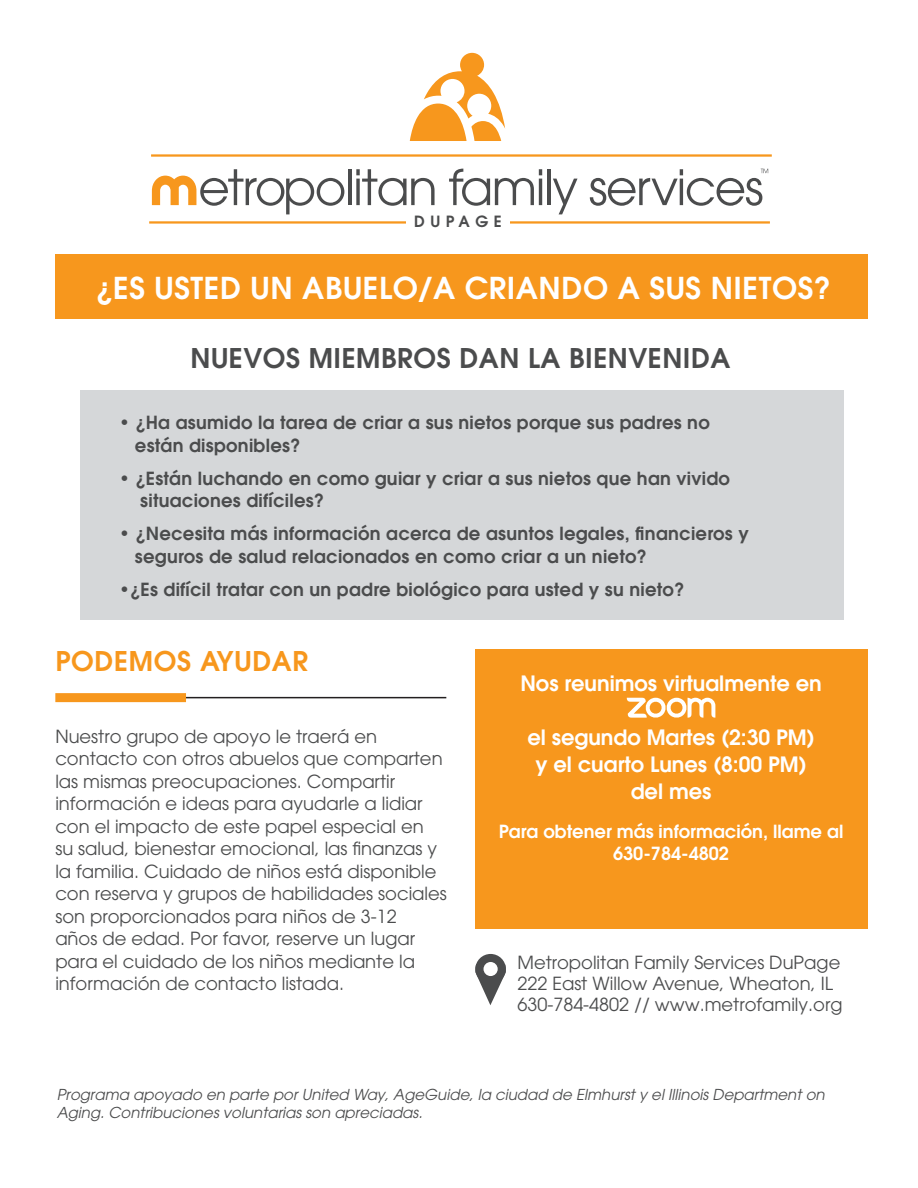
<style>
.page{position:relative;width:918px;height:1188px;background:#fff}
.page>*{position:absolute;margin:0;border:0;box-sizing:border-box;transform-origin:0 0}
.t1{font:600 30px "Avant Garde";letter-spacing:.02em;color:#fff}
.t2{font:600 27px "Avant Garde";letter-spacing:.02em;color:#4b4c4d}
.t3{font:600 27px "Avant Garde";letter-spacing:.025em;color:#f7971d}
.t4{font:600 21px/27px "Avant Garde";color:#fff;text-align:center}
.t5{font:18px/22.5px "Avant Garde";color:#4b4c4d}
.t6{font:600 18px/22.5px "Avant Garde";letter-spacing:.015em;color:#4b4c4d}
.t7{font:600 18px/22.5px "Avant Garde";color:#fff;text-align:center}
.t8{font:600 15.45px "Avant Garde";letter-spacing:.36em;color:#4b4c4d}
.t9{font:italic 15px/18px "Avant Garde";color:#4b4c4d}
</style>
<div class="page">
<div style="left:56px;top:254px;width:812px;height:65px;background:#f7971d"></div>
<hr style="left:57px;top:697px;width:389px;height:1px;background:#231f20">
<div style="left:55px;top:693px;width:131px;height:9px;background:#f7971d"></div>
<div style="left:475px;top:954px;width:31px;height:30px;background:#4b4c4d;border-radius:50%"></div>
<svg style="left:475px;top:962px;width:31px;height:43px"></svg>
<div style="left:484px;top:962px;width:14px;height:14px;background:#fff;border-radius:50%"></div>
<div style="left:80px;top:390px;width:764px;height:230px;background:#d5d7d9"></div>
<hr style="left:348px;top:169px;width:3px;height:36px;background:#4b4c4d">
<svg style="left:356px;top:169px;width:79px;height:37px"></svg>
<svg style="left:449px;top:169px;width:93px;height:37px"></svg>
<hr style="left:539px;top:179px;width:3px;height:26px;background:#4b4c4d">
<hr style="left:547px;top:169px;width:3px;height:36px;background:#4b4c4d">
<svg style="left:553px;top:179px;width:25px;height:35px"></svg>
<svg style="left:152px;top:169px;width:192px;height:45px"></svg>
<svg style="left:590px;top:169px;width:178px;height:37px"></svg>
<svg style="left:410px;top:53px;width:95px;height:88px"></svg>
<hr style="left:151px;top:154px;width:621px;height:3px;background:#f7971d">
<hr style="left:149px;top:221px;width:621px;height:3px;background:#f7971d">
<div style="left:407px;top:215px;width:103px;height:17px;background:#fff"></div>
<div style="left:476px;top:649px;width:392px;height:280px;background:#f7971d"></div>
<svg style="left:627px;top:698px;width:88px;height:20px"></svg>
<p class="t8" style="left:414px;top:211px;width:89px">DUPAGE</p>
<h1 class="t1" style="left:96px;top:269px;width:737px">¿ES USTED UN ABUELO/A CRIANDO A SUS NIETOS?</h1>
<h2 class="t2" style="left:191px;top:341px;width:542px">NUEVOS MIEMBROS DAN LA BIENVENIDA</h2>
<p class="t6" style="left:135px;top:411px;width:576px;text-indent:-16px">• ¿Ha asumido la tarea de criar a sus nietos porque sus padres no están disponibles?</p>
<p class="t6" style="left:140px;top:467px;width:591px;text-indent:-21px">• ¿Están luchando en como guiar y criar a sus nietos que han vivido situaciones difíciles?</p>
<p class="t6" style="left:135px;top:522px;width:615px;text-indent:-16px">• ¿Necesita más información acerca de asuntos legales, financieros y seguros de salud relacionados en como criar a un nieto?</p>
<p class="t6" style="left:119px;top:577px;width:567px">•¿Es difícil tratar con un padre biológico para usted y su nieto?</p>
<h2 class="t3" style="left:55px;top:643px;width:254px">PODEMOS AYUDAR</h2>
<p class="t5" style="left:55px;top:725px;width:393px">Nuestro grupo de apoyo le traerá en contacto con otros abuelos que comparten las mismas preocupaciones. Compartir información e ideas para ayudarle a lidiar con el impacto de este papel especial en<br>su salud, bienestar emocional, las finanzas y la familia. Cuidado de niños está disponible con reserva y grupos de habilidades sociales son proporcionados para niños de 3-12<br>años de edad. Por favor, reserve un lugar para el cuidado de los niños mediante la información de contacto listada.</p>
<p class="t4" style="left:520px;top:669px;width:303px">Nos reunimos virtualmente en</p>
<p class="t4" style="left:527px;top:723px;width:289px">el segundo Martes (2:30 PM) y el cuarto Lunes (8:00 PM) del mes</p>
<p class="t7" style="left:499px;top:819px;width:346px">Para obtener más información, llame al<br>630-784-4802</p>
<p class="t5" style="left:518px;top:952px;width:327px;line-height:21px">Metropolitan Family Services DuPage<br>222 East Willow Avenue, Wheaton, IL<br>630-784-4802 // www.metrofamily.org</p>
<p class="t9" style="left:57px;top:1086px;width:769px">Programa apoyado en parte por United Way, AgeGuide, la ciudad de Elmhurst y el Illinois Department on<br>Aging. Contribuciones voluntarias son apreciadas.</p>
</div>
